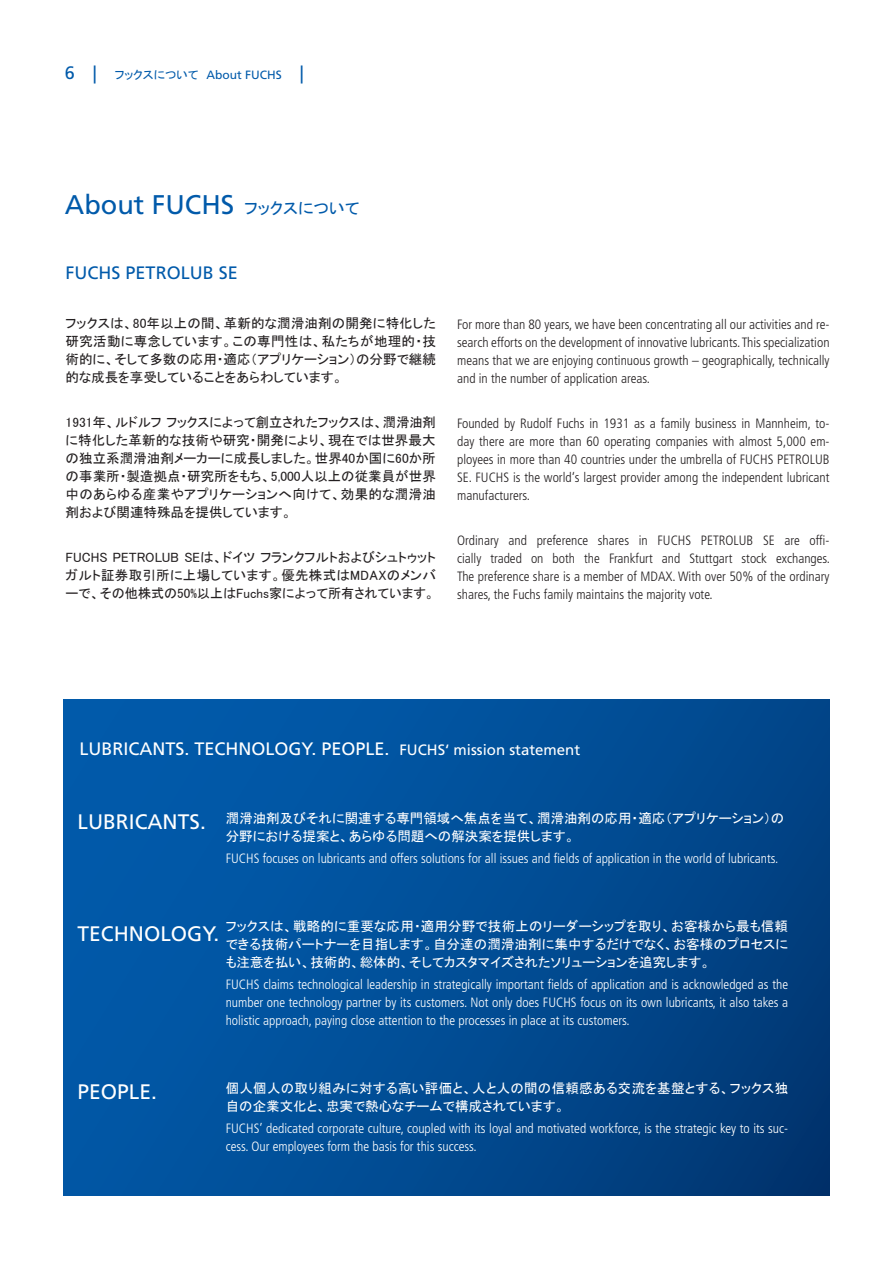
<style>
.page{position:relative;width:893px;height:1263px;background:#fff}
.page>*{position:absolute;margin:0;border:0;box-sizing:border-box;transform-origin:0 0}
.t1{font:27px "Frutiger LT Std";color:#015aaa}
.t2{font:21px "Frutiger LT Std";color:#fff}
.t3{font:18px "Frutiger LT Std";color:#fff}
.t4{font:18px "Frutiger LT Std";color:#015aaa}
.t5{font:300 condensed 13.5px/18px "Frutiger LT Std";color:#231f20;text-align:justify}
.t6{font:300 condensed 13.5px/18px "Frutiger LT Std";color:#fff;text-align:justify}
.t7{font:13.5px/18px "MS P Gothic";color:#231f20;text-align:justify}
.t8{font:13.5px/18px "MS P Gothic";color:#fff}
.t9{font:13.5px/18px "MS P Gothic";letter-spacing:.02em;color:#fff}
.t10{font:12px "Frutiger LT Std";color:#015aaa}
.s1{font-size:18px}
.s2{font-family:"MS P Gothic"}
.s3{font-family:"MS P Gothic";font-size:16.5px}
.s4{font-size:15px}
</style>
<div class="page">
<div style="left:64px;top:700px;width:766px;height:495px;background:linear-gradient(to right,#015cad,#013e7e)"></div>
<p class="t10" style="left:65px;top:68px;width:241px"><span class="s1">6 |</span> <span class="s2">フックスについて　</span>About FUCHS <span class="s1">|</span></p>
<h1 class="t1" style="left:65px;top:189px;width:296px">About FUCHS <span class="s3">フックスについて</span></h1>
<h3 class="t4" style="left:66px;top:262px;width:174px">FUCHS PETROLUB SE</h3>
<p class="t7" style="left:66px;top:314px;width:372px">フックスは、80年以上の間、革新的な潤滑油剤の開発に特化した研究活動に専念しています。この専門性は、私たちが地理的・技術的に、そして多数の応用・適応（アプリケーション）の分野で継続的な成長を享受していることをあらわしています。</p>
<p class="t7" style="left:66px;top:413px;width:372px">1931年、ルドルフ フックスによって創立されたフックスは、潤滑油剤に特化した革新的な技術や研究・開発により、現在では世界最大の独立系潤滑油剤メーカーに成長しました。世界40か国に60か所の事業所・製造拠点・研究所をもち、5,000人以上の従業員が世界中のあらゆる産業やアプリケーションへ向けて、効果的な潤滑油剤および関連特殊品を提供しています。</p>
<p class="t7" style="left:66px;top:548px;width:372px">FUCHS PETROLUB SEは、ドイツ フランクフルトおよびシュトゥットガルト証券取引所に上場しています。優先株式はMDAXのメンバーで、その他株式の50%以上はFuchs家によって所有されています。</p>
<p class="t5" style="left:457px;top:315px;width:374px">For more than 80 years, we have been concentrating all our activities and re&shy;search efforts on the development of innovative lubricants. This specialization means that we are enjoying continuous growth – geographically, technically and in the number of application areas.</p>
<p class="t5" style="left:457px;top:414px;width:374px">Founded by Rudolf Fuchs in 1931 as a family business in Mannheim, to&shy;day there are more than 60 operating companies with almost 5,000 em&shy;ployees in more than 40 countries under the umbrella of FUCHS PETROLUB SE. FUCHS is the world‘s largest provider among the independent lubricant manufacturers.</p>
<p class="t5" style="left:457px;top:531px;width:374px">Ordinary and preference shares in FUCHS PETROLUB SE are offi&shy;cially traded on both the Frankfurt and Stuttgart stock exchanges.<br>The preference share is a member of MDAX. With over 50% of the ordinary shares, the Fuchs family maintains the majority vote.</p>
<h3 class="t3" style="left:80px;top:738px;width:502px">LUBRICANTS. TECHNOLOGY. PEOPLE. <span class="s4">FUCHS‘ mission statement</span></h3>
<h2 class="t2" style="left:77px;top:809px;width:130px">LUBRICANTS.</h2>
<p class="t8" style="left:226px;top:809px;width:560px">潤滑油剤及びそれに関連する専門領域へ焦点を当て、潤滑油剤の応用・適応（アプリケーション）の分野における提案と、あらゆる問題への解決案を提供します。</p>
<p class="t6" style="left:226px;top:849px;width:554px">FUCHS focuses on lubricants and offers solutions for all issues and fields of application in the world of lubricants.</p>
<h2 class="t2" style="left:77px;top:922px;width:143px">TECHNOLOGY.</h2>
<p class="t8" style="left:226px;top:917px;width:564px;text-align:justify">フックスは、戦略的に重要な応用・適用分野で技術上のリーダーシップを取り、お客様から最も信頼できる技術パートナーを目指します。自分達の潤滑油剤に集中するだけでなく、お客様のプロセスにも注意を払い、技術的、総体的、そしてカスタマイズされたソリューションを追究します。</p>
<p class="t6" style="left:226px;top:975px;width:564px">FUCHS claims technological leadership in strategically important fields of application and is acknowledged as the number one technology partner by its customers. Not only does FUCHS focus on its own lubricants, it also takes a holistic approach, paying close attention to the processes in place at its customers.</p>
<h2 class="t2" style="left:77px;top:1079px;width:81px">PEOPLE.</h2>
<p class="t9" style="left:226px;top:1079px;width:564px">個人個人の取り組みに対する高い評価と、人と人の間の信頼感ある交流を基盤とする、フックス独自の企業文化と、忠実で熱心なチームで構成されています。</p>
<p class="t6" style="left:226px;top:1119px;width:564px">FUCHS’ dedicated corporate culture, coupled with its loyal and motivated workforce, is the strategic key to its suc&shy;cess. Our employees form the basis for this success.</p>
</div>
